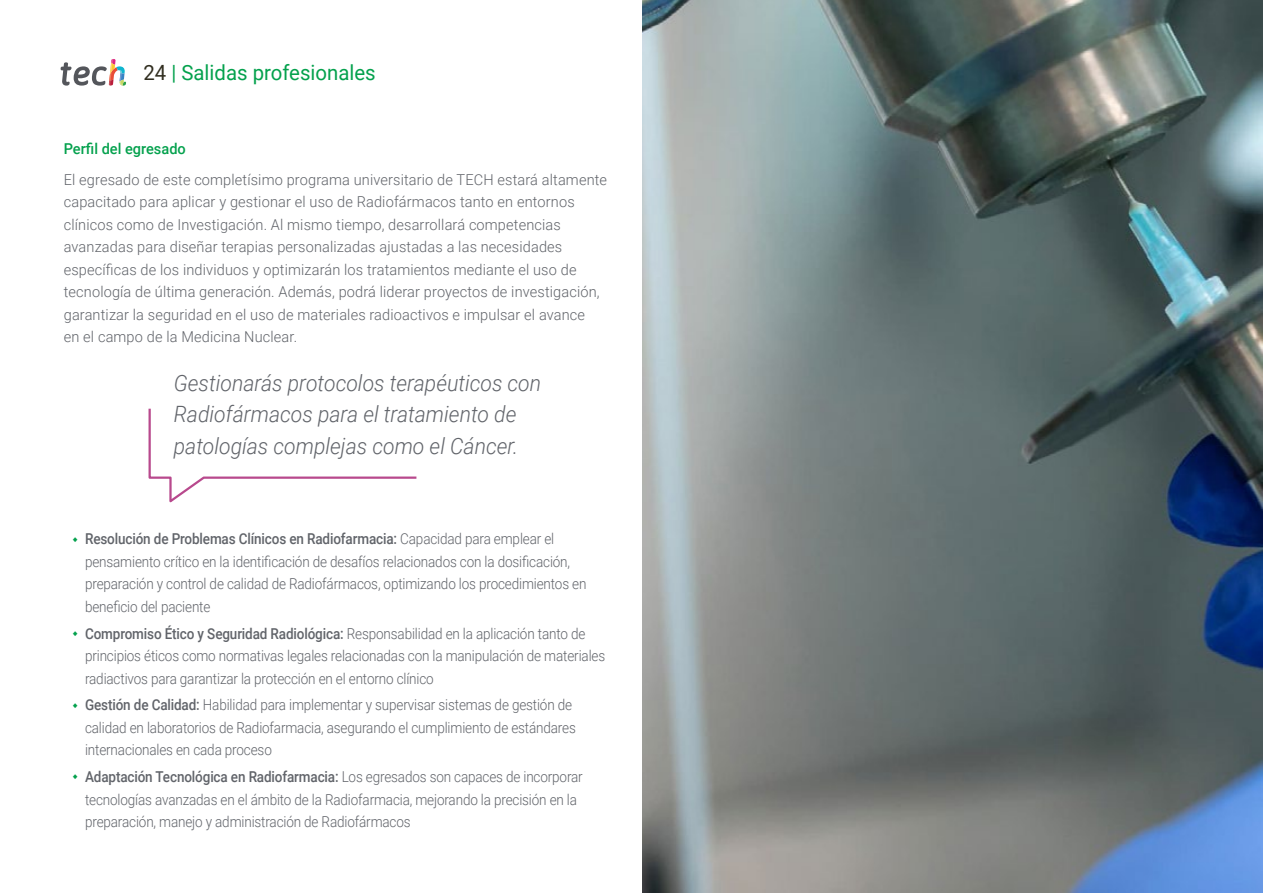
<style>
.page{position:relative;width:1263px;height:893px;background:#fff}
.page>*{position:absolute;margin:0;border:0;box-sizing:border-box;transform-origin:0 0}
.t1{font:italic 300 22.5px/31.5px "Roboto";color:#61646a;scale:.94 1}
.t2{font:21px "Roboto";color:#04a14d}
.t3{font:300 15px/22.5px "Roboto";letter-spacing:-.01em;color:#61646a;scale:.9 1}
.t4{font:300 15px/22.5px "Roboto";letter-spacing:.01em;color:#61646a}
.t5{font:500 15px "Roboto";color:#04a14d}
.s1{color:#312e20}
.s2{font-weight:500}
</style>
<div class="page">
<svg style="left:61px;top:59px;width:65px;height:27px"></svg>
<svg style="left:148px;top:408px;width:269px;height:95px"></svg>
<img style="left:642px;top:0;width:621px;height:893px">
<h2 class="t2" style="left:144px;top:57px;width:234px"><span class="s1">24</span> | Salidas profesionales</h2>
<p class="t5" style="left:64px;top:138px;width:124px">Perfil del egresado</p>
<p class="t4" style="left:64px;top:168px;width:545px">El egresado de este completísimo programa universitario de TECH estará altamente capacitado para aplicar y gestionar el uso de Radiofármacos tanto en entornos clínicos como de Investigación. Al mismo tiempo, desarrollará competencias avanzadas para diseñar terapias personalizadas ajustadas a las necesidades específicas de los individuos y optimizarán los tratamientos mediante el uso de tecnología de última generación. Además, podrá liderar proyectos de investigación, garantizar la seguridad en el uso de materiales radioactivos e impulsar el avance<br>en el campo de la Medicina Nuclear.</p>
<h1 class="t1" style="left:174px;top:366px;width:392px">Gestionarás protocolos terapéuticos con<br>Radiofármacos para el tratamiento de patologías complejas como el Cáncer.</h1>
<p class="t3" style="left:85px;top:527px;width:559px"><span class="s2">Resolución de Problemas Clínicos en Radiofarmacia:</span> Capacidad para emplear el pensamiento crítico en la identificación de desafíos relacionados con la dosificación, preparación y control de calidad de Radiofármacos, optimizando los procedimientos en beneficio del paciente</p>
<p class="t3" style="left:85px;top:621px;width:579px"><span class="s2">Compromiso Ético y Seguridad Radiológica:</span> Responsabilidad en la aplicación tanto de principios éticos como normativas legales relacionadas con la manipulación de materiales radiactivos para garantizar la protección en el entorno clínico</p>
<p class="t3" style="left:85px;top:693px;width:547px"><span class="s2">Gestión de Calidad:</span> Habilidad para implementar y supervisar sistemas de gestión de calidad en laboratorios de Radiofarmacia, asegurando el cumplimiento de estándares internacionales en cada proceso</p>
<p class="t3" style="left:85px;top:765px;width:555px"><span class="s2">Adaptación Tecnológica en Radiofarmacia:</span> Los egresados son capaces de incorporar tecnologías avanzadas en el ámbito de la Radiofarmacia, mejorando la precisión en la preparación, manejo y administración de Radiofármacos</p>
</div>
